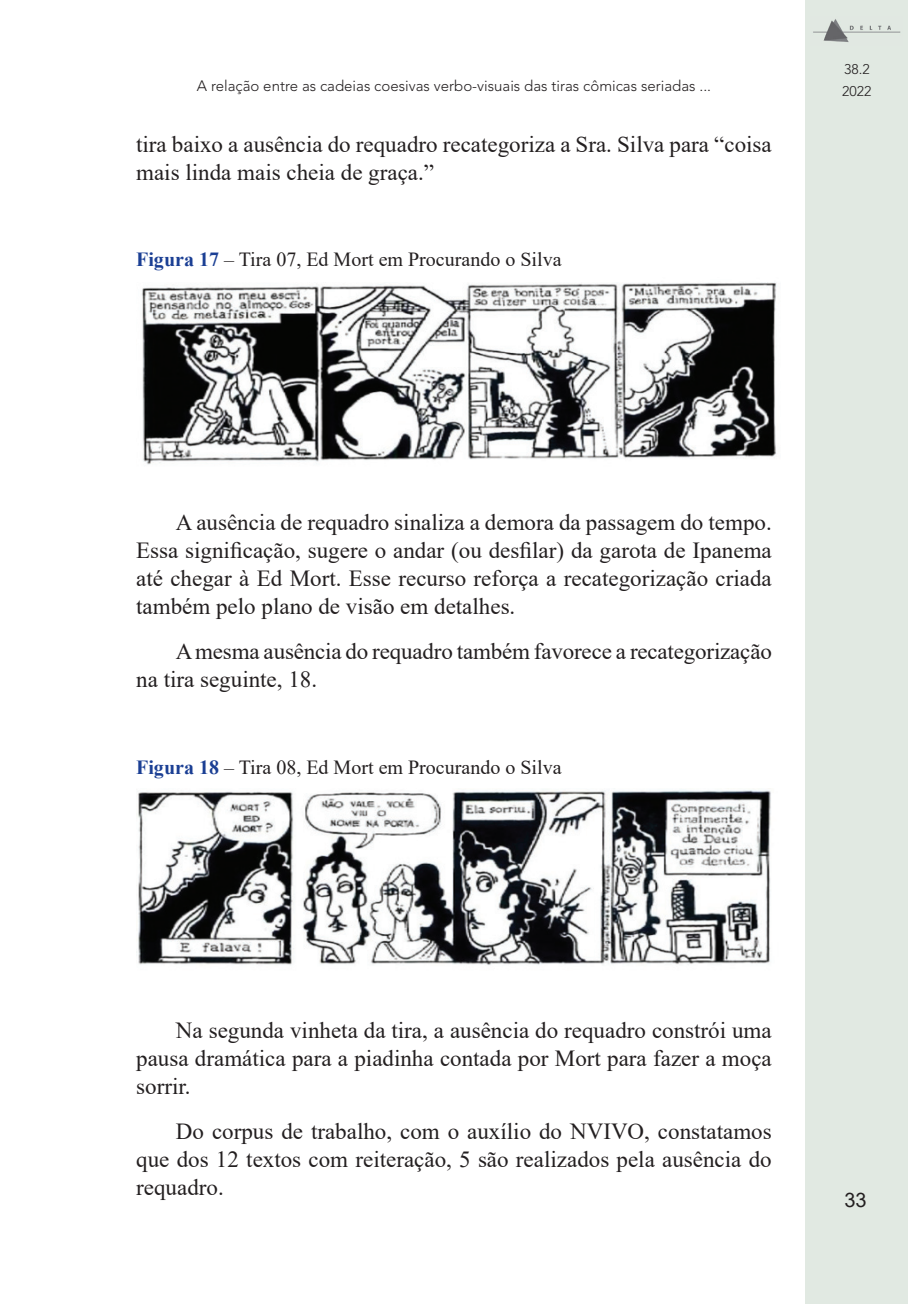
<style>
.page{position:relative;width:908px;height:1304px;background:#fff}
.page>*{position:absolute;margin:0;border:0;box-sizing:border-box;transform-origin:0 0}
.t1{font:23px/28px "Times New Roman";color:#231f20;text-align:justify}
.t2{font:20px "Times New Roman";color:#231f20}
.t3{font:20px "Arial";color:#231f20}
.t4{font:300 15px "Avenir";color:#231f20}
.t5{font:300 14px/22px "Avenir";color:#231f20}
.s1{font-weight:700;color:#1b3f94}
</style>
<div class="page">
<div style="left:804px;top:0;width:102px;height:1304px;background:#e1e9e2"></div>
<img style="left:813px;top:19px;width:88px;height:23px">
<img style="left:141px;top:282px;width:636px;height:183px">
<img style="left:136px;top:790px;width:635px;height:175px">
<p class="t4" style="left:197px;top:77px;width:515px">A relação entre as cadeias coesivas verbo-visuais das tiras cômicas seriadas ...</p>
<p class="t1" style="left:136px;top:130px;width:636px">tira baixo a ausência do requadro recategoriza a Sra. Silva para “coisa mais linda mais cheia de graça.”</p>
<p class="t2" style="left:136px;top:245px;width:427px"><span class="s1">Figura 17</span> – Tira 07, Ed Mort em Procurando o Silva</p>
<p class="t5" style="left:841px;top:58px;width:31px">38.2<br>2022</p>
<p class="t1" style="left:136px;top:508px;width:637px;text-indent:40px">A ausência de requadro sinaliza a demora da passagem do tempo.<br>Essa significação, sugere o andar (ou desfilar) da garota de Ipanema até chegar à Ed Mort. Esse recurso reforça a recategorização criada também pelo plano de visão em detalhes.</p>
<p class="t1" style="left:136px;top:637px;width:637px;text-indent:40px">A mesma ausência do requadro também favorece a recategorização na tira seguinte, 18.</p>
<p class="t2" style="left:136px;top:753px;width:427px"><span class="s1">Figura 18</span> – Tira 08, Ed Mort em Procurando o Silva</p>
<p class="t1" style="left:136px;top:1015px;width:636px;text-indent:40px">Na segunda vinheta da tira, a ausência do requadro constrói uma pausa dramática para a piadinha contada por Mort para fazer a moça sorrir.</p>
<p class="t1" style="left:136px;top:1116px;width:636px;text-indent:40px">Do corpus de trabalho, com o auxílio do NVIVO, constatamos que dos 12 textos com reiteração, 5 são realizados pela ausência do requadro.</p>
<p class="t3" style="left:844px;top:1186px;width:24px">33</p>
</div>
